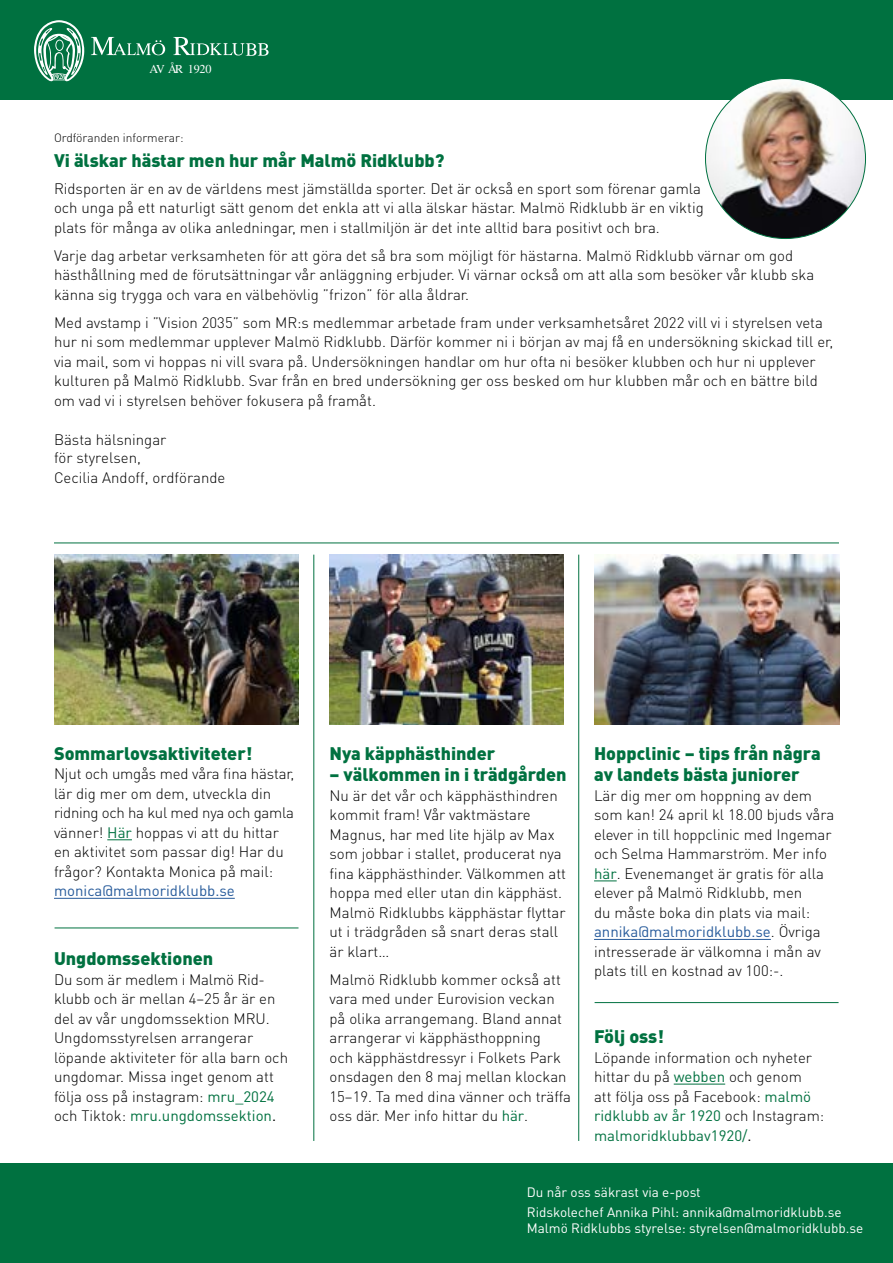
<style>
.page{position:relative;width:893px;height:1263px;background:#fff}
.page>*{position:absolute;margin:0;border:0;box-sizing:border-box;transform-origin:0 0}
.t1{font:900 18px/21.6px "DINOT";color:#007140}
.t2{font:300 15px/19.5px "DINOT";color:#000}
.t3{font:15px "DINOT";color:#275b9b}
.t4{font:13.5px/20.4px "DINOT";color:#fff}
.t5{font:12.15px "Times LT Std";letter-spacing:-.02em;color:#fff}
.t6{font:300 12px "DINOT";color:#000}
.s1{font-weight:400;color:#007140}
.s2{font-weight:400}
.s3{font-weight:400;color:#275b9b}
</style>
<div class="page">
<div style="left:0;top:0;width:893px;height:100px;background:#007140"></div>
<div style="left:0;top:1163px;width:893px;height:100px;background:#007140"></div>
<svg style="left:34px;top:20px;width:50px;height:61px"></svg>
<svg style="left:91px;top:37px;width:74px;height:18px"></svg>
<svg style="left:173px;top:37px;width:96px;height:19px"></svg>
<hr style="left:54px;top:543px;width:785px;height:1px;background:#007140">
<img style="left:54px;top:555px;width:244px;height:170px">
<img style="left:330px;top:555px;width:233px;height:170px">
<img style="left:594px;top:555px;width:245px;height:170px">
<hr style="left:313px;top:555px;width:1px;height:586px;background:#007140">
<hr style="left:578px;top:555px;width:1px;height:586px;background:#007140">
<img style="left:705px;top:79px;width:160px;height:160px;border-radius:80px">
<svg style="left:107px;top:839px;width:25px;height:1px"></svg>
<hr style="left:54px;top:898px;width:181px;height:1px;background:#275b9b">
<svg style="left:594px;top:880px;width:23px;height:1px"></svg>
<hr style="left:594px;top:939px;width:177px;height:1px;background:#275b9b">
<hr style="left:55px;top:927px;width:243px;height:1px;background:#007140">
<hr style="left:674px;top:1084px;width:51px;height:1px;background:#007140">
<hr style="left:595px;top:1002px;width:243px;height:1px;background:#007140">
<p class="t5" style="left:149px;top:62px;width:64px">AV ÅR 1920</p>
<p class="t6" style="left:54px;top:130px;width:131px">Ordföranden informerar:</p>
<p class="t1" style="left:54px;top:149px;width:392px">Vi älskar hästar men hur mår Malmö Ridklubb?</p>
<p class="t2" style="left:54px;top:178px;width:651px">Ridsporten är en av de världens mest jämställda sporter. Det är också en sport som förenar gamla och unga på ett naturligt sätt genom det enkla att vi alla älskar hästar. Malmö Ridklubb är en viktig plats för många av olika anledningar, men i stallmiljön är det inte alltid bara positivt och bra.</p>
<p class="t2" style="left:54px;top:245px;width:762px">Varje dag arbetar verksamheten för att göra det så bra som möjligt för hästarna. Malmö Ridklubb värnar om god hästhållning med de förutsättningar vår anläggning erbjuder. Vi värnar också om att alla som besöker vår klubb ska känna sig trygga och vara en välbehövlig ”frizon” för alla åldrar.</p>
<p class="t2" style="left:54px;top:312px;width:781px">Med avstamp i ”Vision 2035” som MR:s medlemmar arbetade fram under verksamhetsåret 2022 vill vi i styrelsen veta hur ni som medlemmar upplever Malmö Ridklubb. Därför kommer ni i början av maj få en undersökning skickad till er, via mail, som vi hoppas ni vill svara på. Undersökningen handlar om hur ofta ni besöker klubben och hur ni upplever kulturen på Malmö Ridklubb. Svar från en bred undersökning ger oss besked om hur klubben mår och en bättre bild om vad vi i styrelsen behöver fokusera på framåt.</p>
<p class="t2" style="left:54px;top:429px;width:173px;line-height:19px">Bästa hälsningar<br>för styrelsen,<br>Cecilia Andoff, ordförande</p>
<p class="t1" style="left:54px;top:742px;width:200px">Sommarlovsaktiviteter!</p>
<p class="t2" style="left:54px;top:763px;width:242px">Njut och umgås med våra fina hästar, lär dig mer om dem, utveckla din ridning och ha kul med nya och gamla vänner! <span class="s1">Här</span> hoppas vi att du hittar en aktivitet som passar dig! Har du frågor? Kontakta Monica på mail:</p>
<p class="t3" style="left:54px;top:881px;width:182px">monica@malmoridklubb.se</p>
<p class="t1" style="left:54px;top:947px;width:161px">Ungdomssektionen</p>
<p class="t2" style="left:54px;top:969px;width:236px">Du som är medlem i Malmö Rid&shy;klubb och är mellan 4–25 år är en del av vår ungdomssektion MRU.<br>Ungdomsstyrelsen arrangerar löpande aktiviteter för alla barn och ungdomar. Missa inget genom att följa oss på instagram: <span class="s1">mru_2024 </span>och Tiktok: <span class="s1">mru.ungdomssektion</span><span class="s2">.</span></p>
<p class="t1" style="left:330px;top:742px;width:167px">Nya käpphästhinder</p>
<p class="t1" style="left:330px;top:763px;width:239px">– välkommen in i trädgården</p>
<p class="t2" style="left:330px;top:785px;width:238px">Nu är det vår och käpphästhindren kommit fram! Vår vaktmästare<br>Magnus, har med lite hjälp av Max som jobbar i stallet, producerat nya fina käpphästhinder. Välkommen att hoppa med eller utan din käpphäst.<br>Malmö Ridklubbs käpphästar flyttar ut i trädgråden så snart deras stall är klart…</p>
<p class="t2" style="left:330px;top:969px;width:243px">Malmö Ridklubb kommer också att vara med under Eurovision veckan på olika arrangemang. Bland annat arrangerar vi käpphästhoppning<br>och käpphästdressyr i Folkets Park onsdagen den 8 maj mellan klockan 15–19. Ta med dina vänner och träffa oss där. Mer info hittar du <span class="s1">här</span>.</p>
<p class="t1" style="left:594px;top:742px;width:228px">Hoppclinic – tips från några av landets bästa juniorer</p>
<p class="t2" style="left:594px;top:785px;width:242px">Lär dig mer om hoppning av dem som kan! 24 april kl 18.00 bjuds våra elever in till hoppclinic med Ingemar och Selma Hammarström. Mer info <span class="s1">här</span>. Evenemanget är gratis för alla elever på Malmö Ridklubb, men<br>du måste boka din plats via mail: <span class="s3">annika@malmoridklubb.se</span>. Övriga intresserade är välkomna i mån av plats till en kostnad av 100:-.</p>
<p class="t1" style="left:594px;top:1025px;width:71px">Följ oss!</p>
<p class="t2" style="left:594px;top:1047px;width:232px">Löpande information och nyheter hittar du på <span class="s1">webben</span> och genom<br>att följa oss på Facebook: <span class="s1">malmö ridklubb av år 1920</span> och Instagram: <span class="s1">malmoridklubbav1920/</span><span class="s2">.</span></p>
<p class="t4" style="left:527px;top:1181px;width:316px">Du når oss säkrast via e-post<br>Ridskolechef Annika Pihl: annika@malmoridklubb.se</p>
<p class="t4" style="left:527px;top:1217px;width:338px">Malmö Ridklubbs styrelse: styrelsen@malmoridklubb.se</p>
</div>
